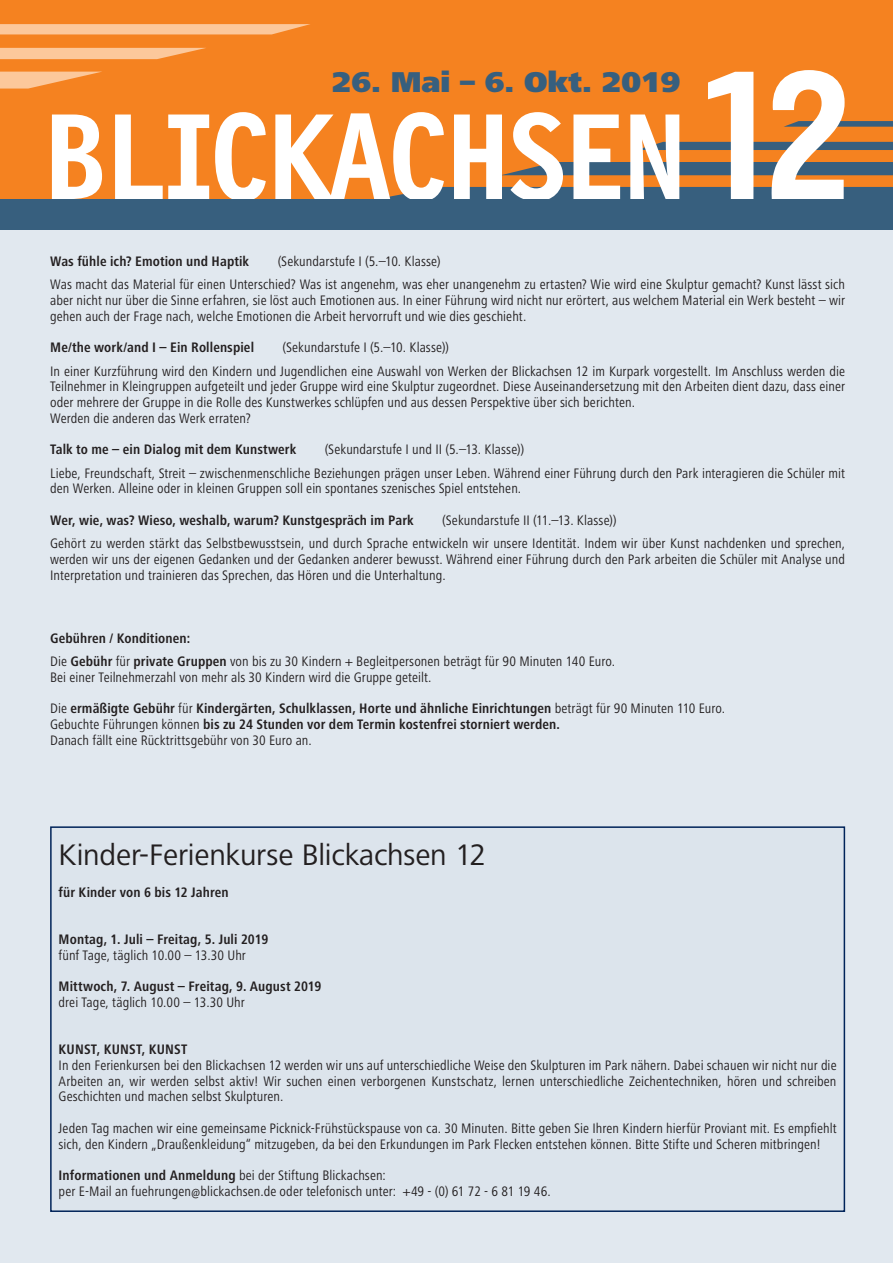
<style>
.page{position:relative;width:893px;height:1263px;background:#e1e8ef}
.page>*{position:absolute;margin:0;border:0;box-sizing:border-box;transform-origin:0 0}
.t1{font:30.75px "Frutiger Next LT";letter-spacing:-.01em;color:#231f20}
.t2{font:900 29.7px "Frutiger Next LT";color:#375f7e}
.t3{font:condensed 14.25px/15.8px "Frutiger Next LT";letter-spacing:.005em;color:#231f20}
.t4{font:700 condensed 14.25px/15.8px "Frutiger Next LT";letter-spacing:.005em;color:#231f20}
.s1{font-weight:700}
.s2{font-weight:400}
</style>
<div class="page">
<div style="left:50px;top:826px;width:795px;height:386px;background:#dce4ec;border:2px solid #002359"></div>
<div style="left:0;top:0;width:893px;height:199px;background:#f58220"></div>
<svg style="left:52px;top:115px;width:50px;height:84px"></svg>
<svg style="left:115px;top:115px;width:94px;height:84px"></svg>
<svg style="left:215px;top:112px;width:51px;height:87px"></svg>
<svg style="left:275px;top:70px;width:618px;height:129px"></svg>
<svg style="left:0;top:24px;width:310px;height:10px;background:#fbc392"></svg>
<svg style="left:0;top:72px;width:100px;height:17px"></svg>
<svg style="left:0;top:48px;width:205px;height:11px;background:#fbc08d"></svg>
<div style="left:0;top:199px;width:893px;height:31px;background:#375f7e"></div>
<h2 class="t2" style="left:332px;top:65px;width:350px">26. Mai – 6. Okt. 2019</h2>
<p class="t3" style="left:50px;top:250px;width:796px;line-height:23.2px;text-indent:228px">(Sekundarstufe I (5.–10. Klasse)<br>Was macht das Material für einen Unterschied? Was ist angenehm, was eher unangenehm zu ertasten? Wie wird eine Skulptur gemacht? Kunst lässt sich</p>
<p class="t3" style="left:50px;top:293px;width:796px">aber nicht nur über die Sinne erfahren, sie löst auch Emotionen aus. In einer Führung wird nicht nur erörtert, aus welchem Material ein Werk besteht – wir gehen auch der Frage nach, welche Emotionen die Arbeit hervorruft und wie dies geschieht.</p>
<p class="t4" style="left:50px;top:340px;width:205px">Me/the work/and I – Ein Rollenspiel</p>
<p class="t4" style="left:50px;top:254px;width:201px">Was fühle ich? Emotion und Haptik</p>
<p class="t3" style="left:50px;top:336px;width:796px;line-height:23.2px;text-indent:232px">(Sekundarstufe I (5.–10. Klasse))<br>In einer Kurzführung wird den Kindern und Jugendlichen eine Auswahl von Werken der Blickachsen 12 im Kurpark vorgestellt. Im Anschluss werden die</p>
<p class="t3" style="left:50px;top:379px;width:796px">Teilnehmer in Kleingruppen aufgeteilt und jeder Gruppe wird eine Skulptur zugeordnet. Diese Auseinandersetzung mit den Arbeiten dient dazu, dass einer oder mehrere der Gruppe in die Rolle des Kunstwerkes schlüpfen und aus dessen Perspektive über sich berichten.<br>Werden die anderen das Werk erraten?</p>
<p class="t4" style="left:50px;top:442px;width:248px">Talk to me – ein Dialog mit dem Kunstwerk</p>
<p class="t3" style="left:50px;top:438px;width:796px;line-height:23.2px;text-indent:275px">(Sekundarstufe I und II (5.–13. Klasse))<br>Liebe, Freundschaft, Streit – zwischenmenschliche Beziehungen prägen unser Leben. Während einer Führung durch den Park interagieren die Schüler mit</p>
<p class="t3" style="left:50px;top:481px;width:473px">den Werken. Alleine oder in kleinen Gruppen soll ein spontanes szenisches Spiel entstehen.</p>
<p class="t4" style="left:50px;top:512px;width:365px">Wer, wie, was? Wieso, weshalb, warum? Kunstgespräch im Park</p>
<p class="t3" style="left:50px;top:509px;width:796px;line-height:23.2px;text-indent:392px">(Sekundarstufe II (11.–13. Klasse))<br>Gehört zu werden stärkt das Selbstbewusstsein, und durch Sprache entwickeln wir unsere Identität. Indem wir über Kunst nachdenken und sprechen,</p>
<p class="t3" style="left:50px;top:551px;width:796px">werden wir uns der eigenen Gedanken und der Gedanken anderer bewusst. Während einer Führung durch den Park arbeiten die Schüler mit Analyse und<br>Interpretation und trainieren das Sprechen, das Hören und die Unterhaltung.</p>
<p class="t3" style="left:50px;top:626px;width:566px;line-height:23.2px"><span class="s1">Gebühren / Konditionen:<br></span>Die <span class="s1">Gebühr</span> für <span class="s1">private Gruppen</span> von bis zu 30 Kindern + Begleitpersonen beträgt für 90 Minuten 140 Euro.</p>
<p class="t3" style="left:50px;top:669px;width:383px">Bei einer Teilnehmerzahl von mehr als 30 Kindern wird die Gruppe geteilt.</p>
<p class="t4" style="left:50px;top:701px;width:677px"><span class="s2">Die</span> ermäßigte Gebühr <span class="s2">für</span> Kindergärten, Schulklassen, Horte und ähnliche Einrichtungen <span class="s2">beträgt für 90 Minuten 110 Euro.<br>Gebuchte Führungen können</span> bis zu 24 Stunden vor dem Termin kostenfrei storniert werden.<br><span class="s2">Danach fällt eine Rücktrittsgebühr von 30 Euro an.</span></p>
<h1 class="t1" style="left:59px;top:838px;width:429px">Kinder-Ferienkurse Blickachsen 12</h1>
<p class="t4" style="left:59px;top:884px;width:172px">für Kinder von 6 bis 12 Jahren</p>
<p class="t4" style="left:59px;top:931px;width:211px">Montag, 1. Juli – Freitag, 5. Juli 2019</p>
<p class="t3" style="left:59px;top:947px;width:189px">fünf Tage, täglich 10.00 – 13.30 Uhr</p>
<p class="t4" style="left:59px;top:978px;width:264px">Mittwoch, 7. August – Freitag, 9. August 2019</p>
<p class="t3" style="left:59px;top:994px;width:188px">drei Tage, täglich 10.00 – 13.30 Uhr</p>
<p class="t4" style="left:59px;top:1041px;width:130px">KUNST, KUNST, KUNST</p>
<p class="t3" style="left:59px;top:1057px;width:779px;text-align:justify">In den Ferienkursen bei den Blickachsen 12 werden wir uns auf unterschiedliche Weise den Skulpturen im Park nähern. Dabei schauen wir nicht nur die Arbeiten an, wir werden selbst aktiv! Wir suchen einen verborgenen Kunstschatz, lernen unterschiedliche Zeichentechniken, hören und schreiben Geschichten und machen selbst Skulpturen.</p>
<p class="t3" style="left:59px;top:1120px;width:780px">Jeden Tag machen wir eine gemeinsame Picknick-Frühstückspause von ca. 30 Minuten. Bitte geben Sie Ihren Kindern hierfür Proviant mit. Es empfiehlt sich, den Kindern „Draußenkleidung“ mitzugeben, da bei den Erkundungen im Park Flecken entstehen können. Bitte Stifte und Scheren mitbringen!</p>
<p class="t3" style="left:59px;top:1167px;width:494px"><span class="s1">Informationen und Anmeldung</span> bei der Stiftung Blickachsen:<br>per E-Mail an fuehrungen@blickachsen.de oder telefonisch unter: +49 - (0) 61 72 - 6 81 19 46.</p>
</div>
